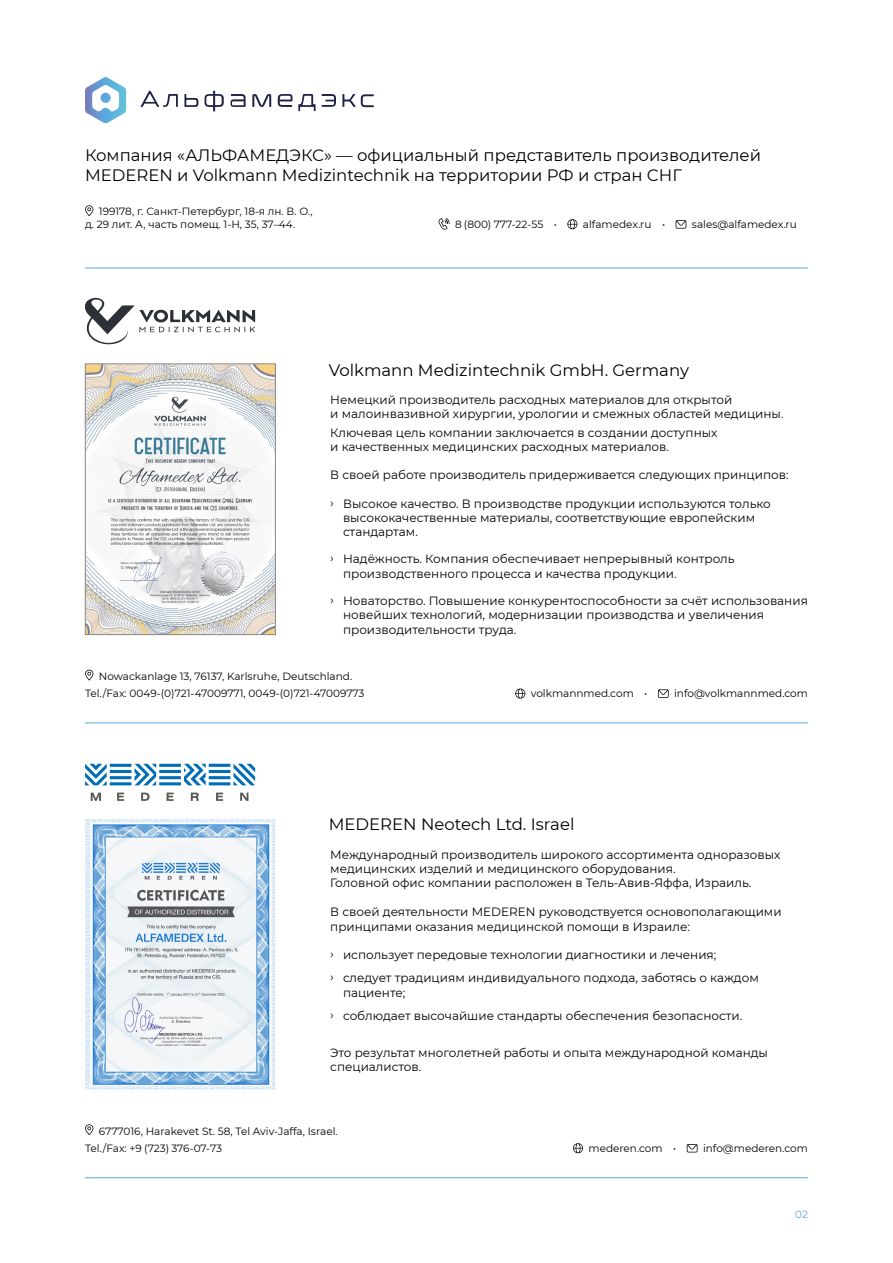
<style>
.page{position:relative;width:893px;height:1263px;background:#fff}
.page>*{position:absolute;margin:0;border:0;box-sizing:border-box;transform-origin:0 0}
.П__Подзаголовок{font:16.5px/19.8px "Montserrat";color:#000}
.П__Текст_8pt__лев_вы{font:12px/14.4px "Montserrat";color:#000}
.П__Текст_8pt__лев_вы-2{font:10.5px/12.6px "Montserrat";color:#000}
.П__Текст_8pt__лев_вы-3{font:10.5px "Montserrat";color:#5aa8de}
</style>
<div class="page">
<img style="left:86px;top:820px;width:188px;height:268px">
<div style="left:77px;top:811px;width:206px;height:286px;border:8px solid #fff"></div>
<img style="left:87px;top:366px;width:187px;height:267px">
<div style="left:85px;top:364px;width:191px;height:271px;border:1px solid #878787"></div>
<svg style="left:85px;top:205px;width:8px;height:11px"></svg>
<svg style="left:438px;top:218px;width:12px;height:12px"></svg>
<svg style="left:567px;top:219px;width:10px;height:10px"></svg>
<svg style="left:676px;top:220px;width:10px;height:9px"></svg>
<svg style="left:141px;top:90px;width:37px;height:17px"></svg>
<svg style="left:184px;top:94px;width:14px;height:13px"></svg>
<svg style="left:205px;top:91px;width:19px;height:20px"></svg>
<svg style="left:231px;top:94px;width:15px;height:13px"></svg>
<svg style="left:252px;top:94px;width:19px;height:13px"></svg>
<svg style="left:278px;top:94px;width:14px;height:13px"></svg>
<svg style="left:298px;top:94px;width:18px;height:17px"></svg>
<svg style="left:322px;top:94px;width:14px;height:13px"></svg>
<svg style="left:342px;top:94px;width:32px;height:13px"></svg>
<svg style="left:85px;top:77px;width:41px;height:46px"></svg>
<hr style="left:85px;top:268px;width:723px;height:1px;background:#5aa8de">
<hr style="left:85px;top:722px;width:723px;height:1px;background:#5aa8de">
<hr style="left:85px;top:1177px;width:723px;height:1px;background:#5aa8de">
<svg style="left:573px;top:1143px;width:10px;height:10px"></svg>
<svg style="left:687px;top:1144px;width:10px;height:8px"></svg>
<svg style="left:85px;top:1124px;width:8px;height:11px"></svg>
<svg style="left:85px;top:764px;width:170px;height:21px"></svg>
<svg style="left:117px;top:793px;width:7px;height:8px"></svg>
<svg style="left:141px;top:793px;width:9px;height:8px"></svg>
<svg style="left:167px;top:793px;width:7px;height:8px"></svg>
<svg style="left:191px;top:793px;width:8px;height:8px"></svg>
<svg style="left:216px;top:793px;width:7px;height:8px"></svg>
<svg style="left:240px;top:793px;width:8px;height:8px"></svg>
<svg style="left:91px;top:793px;width:10px;height:8px"></svg>
<svg style="left:515px;top:688px;width:10px;height:11px"></svg>
<svg style="left:658px;top:689px;width:11px;height:9px"></svg>
<svg style="left:85px;top:670px;width:8px;height:10px"></svg>
<svg style="left:85px;top:298px;width:170px;height:47px"></svg>
<p class="П__Подзаголовок" style="left:85px;top:145px;width:678px">Компания «АЛЬФАМЕДЭКС» — официальный представитель производителей<br>MEDEREN и Volkmann Medizintechnik на территории РФ и стран СНГ</p>
<p class="П__Текст_8pt__лев_вы-2" style="left:85px;top:205px;width:229px;text-indent:14px">199178, г. Санкт-Петербург, 18-я лн. В. О., д. 29 лит. А, часть помещ. 1-Н, 35, 37–44.</p>
<p class="П__Текст_8pt__лев_вы-2" style="left:455px;top:217px;width:103px">8 (800) 777‑22‑55 •</p>
<p class="П__Текст_8pt__лев_вы-2" style="left:583px;top:217px;width:84px">alfamedex.ru •</p>
<p class="П__Текст_8pt__лев_вы-2" style="left:692px;top:217px;width:107px">sales@alfamedex.ru</p>
<p class="П__Подзаголовок" style="left:329px;top:359px;width:362px">Volkmann Medizintechnik GmbH. Germany</p>
<p class="П__Текст_8pt__лев_вы" style="left:330px;top:392px;width:455px">Немецкий производитель расходных материалов для открытой<br>и малоинвазивной хирургии, урологии и смежных областей медицины.</p>
<p class="П__Текст_8pt__лев_вы" style="left:330px;top:425px;width:389px">Ключевая цель компании заключается в создании доступных и качественных медицинских расходных материалов.</p>
<p class="П__Текст_8pt__лев_вы" style="left:330px;top:467px;width:460px">В своей работе производитель придерживается следующих принципов:</p>
<p class="П__Текст_8pt__лев_вы" style="left:343px;top:496px;width:429px;text-indent:-13px">ܜ Высокое качество. В производстве продукции используются только высококачественные материалы, соответствующие европейским стандартам.</p>
<p class="П__Текст_8pt__лев_вы" style="left:343px;top:552px;width:393px;text-indent:-13px">ܜ Надёжность. Компания обеспечивает непрерывный контроль производственного процесса и качества продукции.</p>
<p class="П__Текст_8pt__лев_вы" style="left:343px;top:593px;width:466px;text-indent:-13px">ܜ Новаторство. Повышение конкурентоспособности за счёт использования новейших технологий, модернизации производства и увеличения производительности труда.</p>
<p class="П__Текст_8pt__лев_вы-2" style="left:99px;top:670px;width:255px">Nowackanlage 13, 76137, Karlsruhe, Deutschland.</p>
<p class="П__Текст_8pt__лев_вы-2" style="left:85px;top:687px;width:281px">Tel./Fax: 0049‑(0)721‑47009771, 0049‑(0)721‑47009773</p>
<p class="П__Текст_8pt__лев_вы-2" style="left:531px;top:687px;width:118px">volkmannmed.com •</p>
<p class="П__Текст_8pt__лев_вы-2" style="left:674px;top:687px;width:135px">info@volkmannmed.com</p>
<p class="П__Подзаголовок" style="left:329px;top:814px;width:247px">MEDEREN Neotech Ltd. Israel</p>
<p class="П__Текст_8pt__лев_вы" style="left:330px;top:847px;width:452px">Международный производитель широкого ассортимента одноразовых медицинских изделий и медицинского оборудования.</p>
<p class="П__Текст_8pt__лев_вы" style="left:330px;top:875px;width:422px">Головной офис компании расположен в Тель-Авив-Яффа, Израиль.</p>
<p class="П__Текст_8pt__лев_вы" style="left:330px;top:904px;width:453px">В своей деятельности MEDEREN руководствуется основополагающими принципами оказания медицинской помощи в Израиле:</p>
<p class="П__Текст_8pt__лев_вы" style="left:330px;top:947px;width:388px">ܜ использует передовые технологии диагностики и лечения;</p>
<p class="П__Текст_8pt__лев_вы" style="left:343px;top:970px;width:417px;text-indent:-13px">ܜ следует традициям индивидуального подхода, заботясь о каждом пациенте;</p>
<p class="П__Текст_8pt__лев_вы" style="left:330px;top:1008px;width:413px">ܜ соблюдает высочайшие стандарты обеспечения безопасности.</p>
<p class="П__Текст_8pt__лев_вы" style="left:330px;top:1045px;width:439px">Это результат многолетней работы и опыта международной команды специалистов.</p>
<p class="П__Текст_8pt__лев_вы-2" style="left:99px;top:1125px;width:240px">6777016, Harakevet St. 58, Tel Aviv-Jaffa, Israel.</p>
<p class="П__Текст_8pt__лев_вы-2" style="left:85px;top:1141px;width:139px">Tel./Fax: +9 (723) 376‑07‑73</p>
<p class="П__Текст_8pt__лев_вы-2" style="left:589px;top:1141px;width:89px">mederen.com •</p>
<p class="П__Текст_8pt__лев_вы-2" style="left:703px;top:1141px;width:106px">info@mederen.com</p>
<p class="П__Текст_8pt__лев_вы-3" style="left:795px;top:1207px;width:14px">02</p>
</div>
